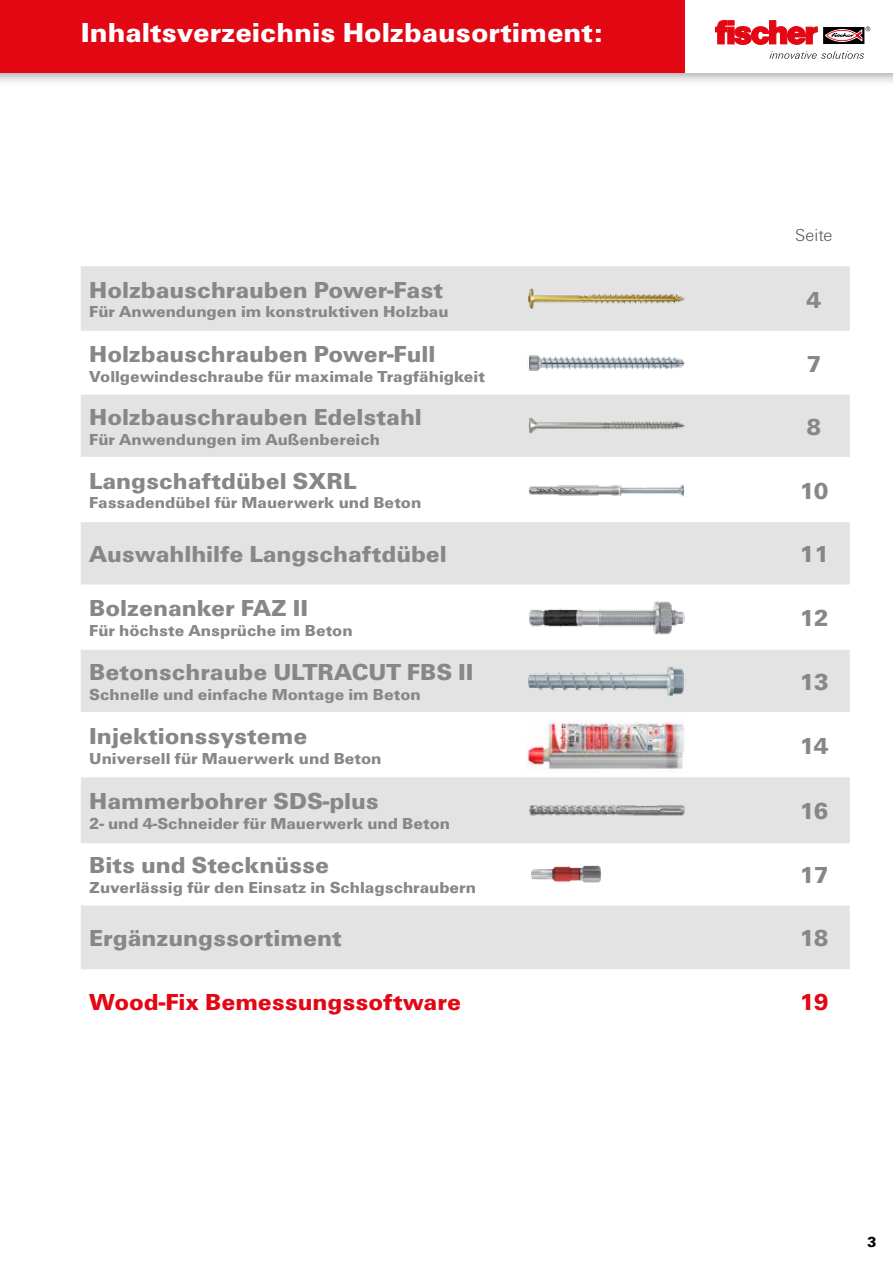
<style>
.page{position:relative;width:893px;height:1263px;background:#fff}
.page>*{position:absolute;margin:0;border:0;box-sizing:border-box;transform-origin:0 0}
.t1{font:900 28.5px "Fi We";color:#fff}
.t2{font:900 24px "Fi We";color:#878787}
.t3{font:900 24px "Fi We";color:#e30613}
.t4{font:300 18px "Fi We";color:#575756}
.t5{font:900 16.5px "Fi We";color:#878787}
.t6{font:900 15px "Fi We";color:#000}
</style>
<div class="page">
<div style="left:0;top:0;width:893px;height:86px;background:#000;opacity:.4"></div>
<div style="left:0;top:0;width:893px;height:72px;background:#fff"></div>
<svg style="left:823px;top:27px;width:41px;height:17px"></svg>
<svg style="left:715px;top:21px;width:102px;height:24px"></svg>
<svg style="left:825px;top:26px;width:45px;height:15px"></svg>
<svg style="left:769px;top:51px;width:95px;height:8px"></svg>
<div style="left:0;top:0;width:684px;height:72px;background:#e30613"></div>
<svg style="left:81px;top:266px;width:769px;height:703px;fill:#e3e3e3"></svg>
<img style="left:526px;top:289px;width:160px;height:19px">
<img style="left:519px;top:352px;width:165px;height:21px">
<img style="left:526px;top:417px;width:160px;height:18px">
<img style="left:527px;top:477px;width:158px;height:25px">
<img style="left:528px;top:599px;width:156px;height:37px">
<img style="left:527px;top:665px;width:158px;height:32px">
<img style="left:527px;top:717px;width:158px;height:55px">
<img style="left:527px;top:797px;width:158px;height:27px">
<img style="left:531px;top:866px;width:70px;height:17px">
<h1 class="t1" style="left:81px;top:16px;width:523px">Inhaltsverzeichnis Holzbausortiment:</h1>
<h2 class="t2" style="left:89px;top:276px;width:355px">Holzbauschrauben Power-Fast</h2>
<p class="t5" style="left:89px;top:303px;width:361px">Für Anwendungen im konstruktiven Holzbau</p>
<h2 class="t2" style="left:89px;top:340px;width:348px">Holzbauschrauben Power-Full</h2>
<p class="t5" style="left:89px;top:367px;width:397px">Vollgewindeschraube für maximale Tragfähigkeit</p>
<h2 class="t2" style="left:89px;top:403px;width:334px">Holzbauschrauben Edelstahl</h2>
<p class="t5" style="left:89px;top:430px;width:292px">Für Anwendungen im Außenbereich</p>
<h2 class="t2" style="left:89px;top:467px;width:269px">Langschaftdübel SXRL</h2>
<p class="t5" style="left:89px;top:493px;width:334px">Fassadendübel für Mauerwerk und Beton</p>
<p class="t4" style="left:795px;top:225px;width:39px">Seite</p>
<h2 class="t2" style="left:806px;top:286px;width:16px">4</h2>
<h2 class="t2" style="left:806px;top:350px;width:16px">7</h2>
<h2 class="t2" style="left:806px;top:413px;width:16px">8</h2>
<h2 class="t2" style="left:799px;top:477px;width:31px">10</h2>
<h2 class="t2" style="left:89px;top:541px;width:359px">Auswahlhilfe Langschaftdübel</h2>
<h2 class="t2" style="left:799px;top:541px;width:31px">11</h2>
<h2 class="t2" style="left:89px;top:594px;width:220px">Bolzenanker FAZ II</h2>
<p class="t5" style="left:89px;top:621px;width:265px">Für höchste Ansprüche im Beton</p>
<h2 class="t2" style="left:799px;top:604px;width:31px">12</h2>
<h2 class="t2" style="left:89px;top:658px;width:386px">Betonschraube ULTRACUT FBS II</h2>
<p class="t5" style="left:89px;top:685px;width:333px">Schnelle und einfache Montage im Beton</p>
<h2 class="t2" style="left:89px;top:722px;width:220px">Injektionssysteme</h2>
<p class="t5" style="left:89px;top:749px;width:294px">Universell für Mauerwerk und Beton</p>
<h2 class="t2" style="left:89px;top:788px;width:291px">Hammerbohrer SDS-plus</h2>
<p class="t5" style="left:89px;top:814px;width:362px">2- und 4-Schneider für Mauerwerk und Beton</p>
<h2 class="t2" style="left:89px;top:852px;width:241px">Bits und Stecknüsse</h2>
<p class="t5" style="left:89px;top:878px;width:388px">Zuverlässig für den Einsatz in Schlagschraubern</p>
<h2 class="t2" style="left:799px;top:668px;width:31px">13</h2>
<h2 class="t2" style="left:799px;top:732px;width:31px">14</h2>
<h2 class="t2" style="left:799px;top:798px;width:31px">16</h2>
<h2 class="t2" style="left:799px;top:862px;width:31px">17</h2>
<h2 class="t2" style="left:89px;top:925px;width:254px">Ergänzungssortiment</h2>
<h2 class="t2" style="left:799px;top:925px;width:31px">18</h2>
<h2 class="t3" style="left:89px;top:988px;width:373px">Wood-Fix Bemessungssoftware</h2>
<h2 class="t3" style="left:799px;top:988px;width:31px">19</h2>
<p class="t6" style="left:867px;top:1234px;width:11px">3</p>
</div>
